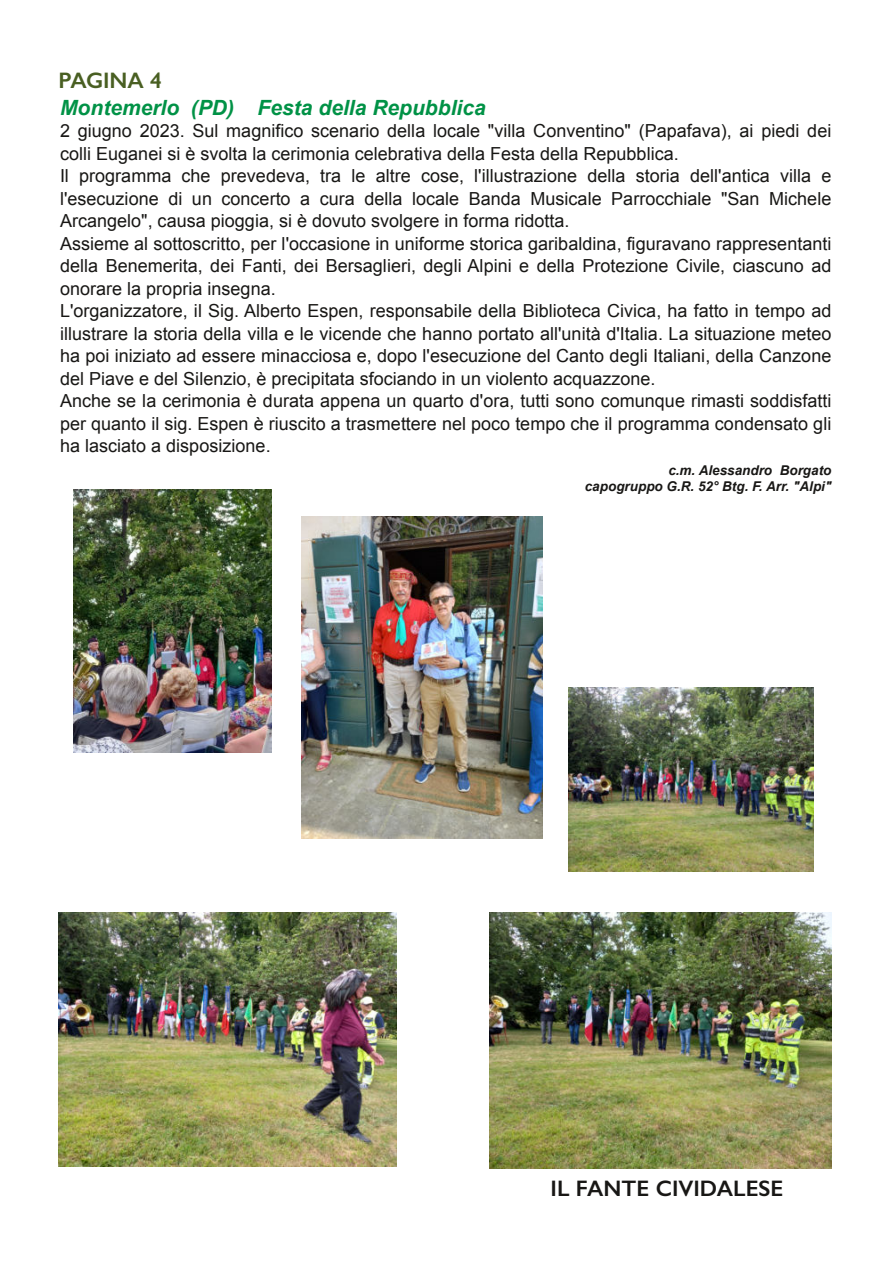
<style>
.page{position:relative;width:893px;height:1263px;background:#fff}
.page>*{position:absolute;margin:0;border:0;box-sizing:border-box;transform-origin:0 0}
.t1{font:600 22.5px "Gill Sans";color:#181715}
.t2{font:600 22.5px "Gill Sans";color:#495f22}
.t3{font:italic 700 21px "Arial";color:#009246}
.t4{font:18px/22.5px "Arial";color:#181715}
.t5{font:italic 700 13.5px/16.5px "Arial";color:#181715;text-align:right}
</style>
<div class="page">
<img style="left:74px;top:490px;width:197px;height:263px">
<img style="left:58px;top:912px;width:338px;height:254px">
<img style="left:568px;top:687px;width:245px;height:184px">
<img style="left:490px;top:912px;width:341px;height:257px">
<img style="left:301px;top:517px;width:242px;height:322px">
<p class="t2" style="left:58px;top:67px;width:105px">PAGINA 4</p>
<p class="t3" style="left:60px;top:94px;width:427px">Montemerlo (PD) Festa della Repubblica</p>
<p class="t4" style="left:60px;top:120px;width:773px">2 giugno 2023. Sul magnifico scenario della locale "villa Conventino" (Papafava), ai piedi dei colli Euganei si è svolta la cerimonia celebrativa della Festa della Repubblica.<br>Il programma che prevedeva, tra le altre cose, l'illustrazione della storia dell'antica villa e l'esecuzione di un concerto a cura della locale Banda Musicale Parrocchiale "San Michele Arcangelo", causa pioggia, si è dovuto svolgere in forma ridotta.<br>Assieme al sottoscritto, per l'occasione in uniforme storica garibaldina, figuravano rappresentanti della Benemerita, dei Fanti, dei Bersaglieri, degli Alpini e della Protezione Civile, ciascuno ad onorare la propria insegna.<br>L'organizzatore, il Sig. Alberto Espen, responsabile della Biblioteca Civica, ha fatto in tempo ad illustrare la storia della villa e le vicende che hanno portato all'unità d'Italia. La situazione meteo ha poi iniziato ad essere minacciosa e, dopo l'esecuzione del Canto degli Italiani, della Canzone del Piave e del Silenzio, è precipitata sfociando in un violento acquazzone.<br>Anche se la cerimonia è durata appena un quarto d'ora, tutti sono comunque rimasti soddisfatti per quanto il sig. Espen è riuscito a trasmettere nel poco tempo che il programma condensato gli ha lasciato a disposizione.</p>
<p class="t5" style="left:585px;top:462px;width:248px">c.m. Alessandro Borgato<br>capogruppo G.R. 52° Btg. F. Arr. "Alpi"</p>
<p class="t1" style="left:550px;top:1175px;width:234px">IL FANTE CIVIDALESE</p>
</div>
